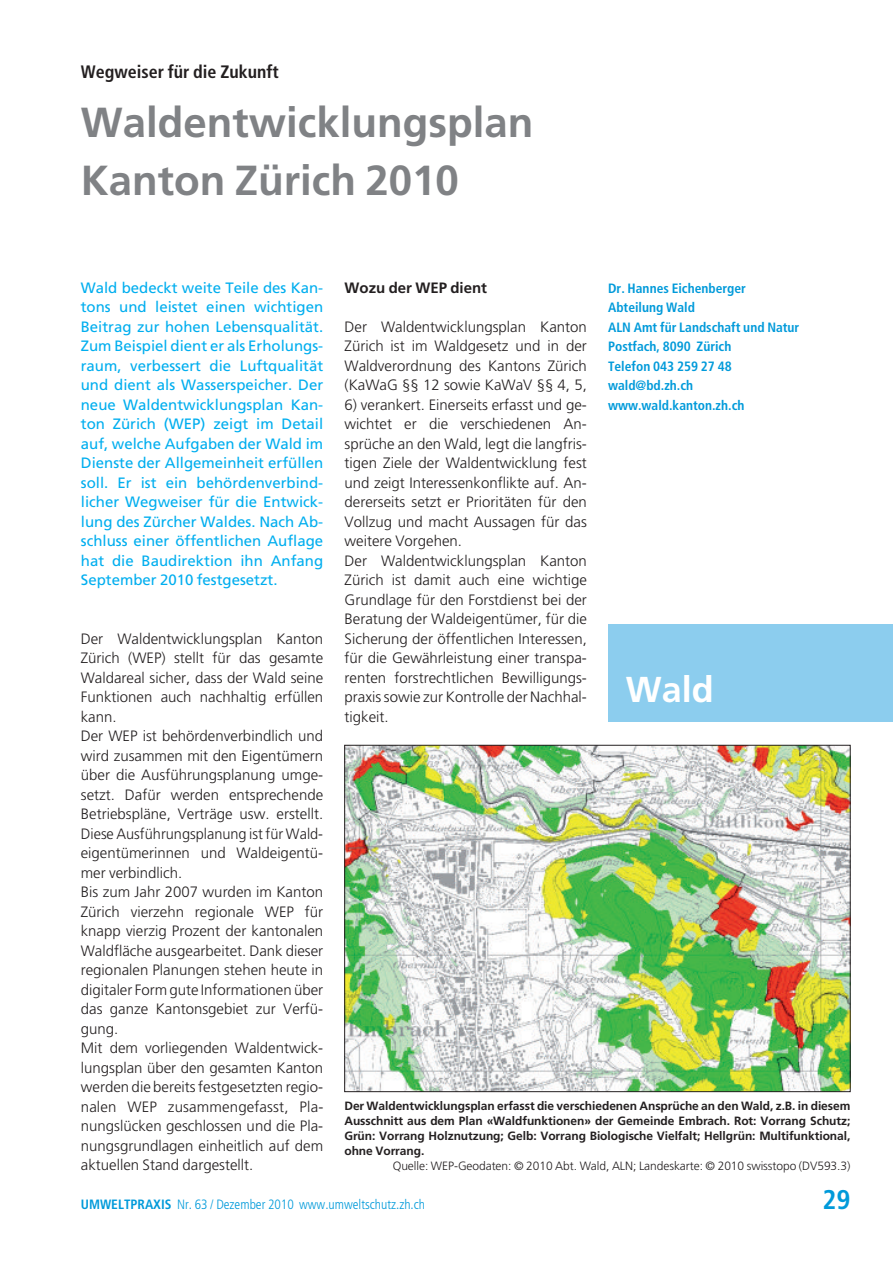
<style>
.page{position:relative;width:893px;height:1263px;background:#fff}
.page>*{position:absolute;margin:0;border:0;box-sizing:border-box;transform-origin:0 0}
.t1{font:700 42px/58.5px "Frutiger LT Std";color:#808285}
.t2{font:700 36px "Frutiger LT Std";color:#fff}
.t3{font:700 condensed 27px "Frutiger LT Std";color:#009ada}
.t4{font:700 condensed 18px "Frutiger LT Std";color:#231f20}
.t5{font:300 15px/19.5px "Frutiger LT Std";color:#231f20}
.t6{font:15px/19.5px "Frutiger LT Std";color:#00aeef;text-align:justify}
.t7{font:700 15px "Frutiger LT Std";color:#231f20}
.t8{font:700 condensed 13.5px/19.5px "Frutiger LT Std";color:#009ada}
.t9{font:300 condensed 13.5px "Frutiger LT Std";color:#009ada}
.t10{font:700 12px/15px "Frutiger LT Std";letter-spacing:-.005em;color:#231f20;text-align:justify}
.t11{font:300 12px "Frutiger LT Std";letter-spacing:-.005em;color:#231f20}
.s1{font-weight:700}
</style>
<div class="page">
<div style="left:608px;top:624px;width:285px;height:97px;background:#8ccdee"></div>
<img style="left:346px;top:747px;width:502px;height:343px">
<p class="t4" style="left:81px;top:64px;width:199px">Wegweiser für die Zukunft</p>
<h1 class="t1" style="left:81px;top:96px;width:454px">Waldentwicklungsplan<br>Kanton Zürich 2010</h1>
<p class="t6" style="left:81px;top:279px;width:244px">Wald bedeckt weite Teile des Kan&shy;tons und leistet einen wichtigen Beitrag zur hohen Lebensqualität.<br>Zum Beispiel dient er als Erholungs&shy;raum, verbessert die Luftqualität und dient als Wasserspeicher. Der neue Waldentwicklungsplan Kan&shy;ton Zürich (WEP) zeigt im Detail auf, welche Aufgaben der Wald im Dienste der Allgemeinheit erfüllen soll. Er ist ein behördenverbind&shy;licher Wegweiser für die Entwick&shy;lung des Zürcher Waldes. Nach Ab&shy;schluss einer öffentlichen Auflage hat die Baudirektion ihn Anfang September 2010 festgesetzt.</p>
<p class="t5" style="left:81px;top:630px;width:244px">Der Waldentwicklungsplan Kanton Zürich (WEP) stellt für das gesamte Waldareal sicher, dass der Wald seine Funktionen auch nachhaltig erfüllen kann.<br>Der WEP ist behördenverbindlich und wird zusammen mit den Eigentümern über die Ausführungsplanung umge&shy;setzt. Dafür werden entsprechende Betriebspläne, Verträge usw. erstellt.<br>Diese Ausführungsplanung ist für Wald&shy;eigentümerinnen und Waldeigentü&shy;mer verbindlich.<br>Bis zum Jahr 2007 wurden im Kanton Zürich vierzehn regionale WEP für knapp vierzig Prozent der kantonalen Waldfläche ausgearbeitet. Dank dieser regionalen Planungen stehen heute in digitaler Form gute Informationen über das ganze Kantonsgebiet zur Verfü&shy;gung.<br>Mit dem vorliegenden Waldentwick&shy;lungsplan über den gesamten Kanton werden die bereits festgesetzten regio&shy;nalen WEP zusammengefasst, Pla&shy;nungslücken geschlossen und die Pla&shy;nungsgrundlagen einheitlich auf dem aktuellen Stand dargestellt.</p>
<p class="t7" style="left:344px;top:281px;width:144px">Wozu der WEP dient</p>
<p class="t5" style="left:344px;top:318px;width:244px;text-align:justify">Der Waldentwicklungsplan Kanton Zürich ist im Waldgesetz und in der Waldverordnung des Kantons Zürich (KaWaG §§ 12 sowie KaWaV §§ 4, 5,</p>
<p class="t5" style="left:345px;top:396px;width:244px">6) verankert. Einerseits erfasst und ge&shy;wichtet er die verschiedenen An&shy;sprüche an den Wald, legt die langfris&shy;tigen Ziele der Waldentwicklung fest und zeigt Interessenkonflikte auf. An&shy;dererseits setzt er Prioritäten für den Vollzug und macht Aussagen für das weitere Vorgehen.<br>Der Waldentwicklungsplan Kanton Zürich ist damit auch eine wichtige Grundlage für den Forstdienst bei der Beratung der Waldeigentümer, für die Sicherung der öffentlichen Interessen, für die Gewährleistung einer transpa&shy;renten forstrechtlichen Bewilligungs&shy;praxis sowie zur Kontrolle der Nachhal&shy;tigkeit.</p>
<p class="t8" style="left:608px;top:279px;width:193px">Dr. Hannes Eichenberger<br>Abteilung Wald<br>ALN Amt für Landschaft und Natur<br>Postfach, 8090 Zürich<br>Telefon 043 259 27 48 wald@bd.zh.ch www.wald.kanton.zh.ch</p>
<h2 class="t2" style="left:626px;top:675px;width:90px">Wald</h2>
<p class="t10" style="left:344px;top:1099px;width:507px">Der Waldentwicklungsplan erfasst die verschiedenen Ansprüche an den Wald, z.B. in diesem Ausschnitt aus dem Plan «Waldfunktionen» der Gemeinde Embrach. Rot: Vorrang Schutz; Grün: Vorrang Holznutzung; Gelb: Vorrang Biologische Vielfalt; Hellgrün: Multifunktional, ohne Vorrang.</p>
<p class="t11" style="left:393px;top:1161px;width:459px">Quelle: WEP-Geodaten: © 2010 Abt. Wald, ALN; Landeskarte: © 2010 swisstopo (DV593.3)</p>
<p class="t9" style="left:81px;top:1199px;width:346px"><span class="s1">UMWELTPRAXIS</span> Nr. 63 / Dezember 2010 www.umweltschutz.zh.ch</p>
<h3 class="t3" style="left:822px;top:1189px;width:30px">29</h3>
</div>
